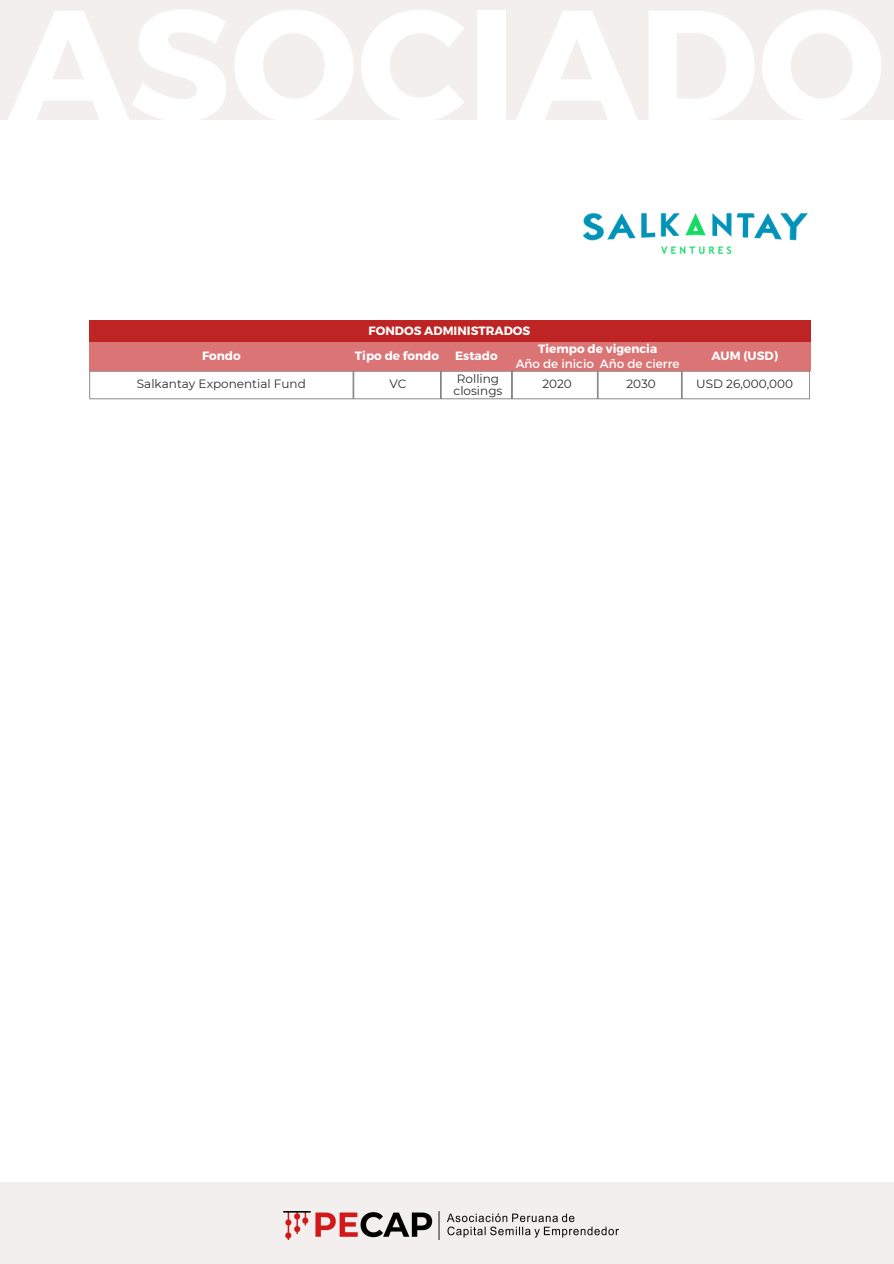
<style>
.page{position:relative;width:894px;height:1264px;background:#fff}
.page>*{position:absolute;margin:0;border:0;box-sizing:border-box;transform-origin:0 0}
.t1{font:700 12px "Montserrat";color:#fff}
.t2{font:12px/12px "Montserrat";color:#2b2b2b}
.t3{font:12px "Montserrat";color:#fff}
</style>
<div class="page">
<img style="left:583px;top:213px;width:225px;height:41px">
<div style="left:89px;top:321px;width:721px;height:21px;background:#bf2424"></div>
<svg style="left:89px;top:371px;width:720px;height:28px"></svg>
<div style="left:89px;top:342px;width:721px;height:29px;background:#db7474"></div>
<div style="left:0;top:1182px;width:893px;height:81px;background:#f4efef"></div>
<img style="left:283px;top:1211px;width:334px;height:28px">
<div style="left:0;top:0;width:893px;height:119px;background:#f4efef"></div>
<p class="t1" style="left:368px;top:323px;width:163px">FONDOS ADMINISTRADOS</p>
<p class="t1" style="left:202px;top:348px;width:40px">Fondo</p>
<p class="t1" style="left:355px;top:348px;width:86px">Tipo de fondo</p>
<p class="t1" style="left:455px;top:348px;width:44px">Estado</p>
<p class="t1" style="left:538px;top:341px;width:120px">Tiempo de vigencia</p>
<p class="t3" style="left:515px;top:355px;width:80px">Año de inicio</p>
<p class="t3" style="left:599px;top:355px;width:81px">Año de cierre</p>
<p class="t1" style="left:711px;top:348px;width:68px">AUM (USD)</p>
<p class="t2" style="left:453px;top:373px;width:50px">Rolling closings</p>
<h2 class="t2" style="left:137px;top:377px;width:170px">Salkantay Exponential Fund</h2>
<p class="t2" style="left:696px;top:378px;width:98px">USD 26,000,000</p>
<p class="t2" style="left:389px;top:377px;width:19px">VC</p>
<p class="t2" style="left:542px;top:378px;width:31px">2020</p>
<p class="t2" style="left:626px;top:378px;width:31px">2030</p>
</div>
